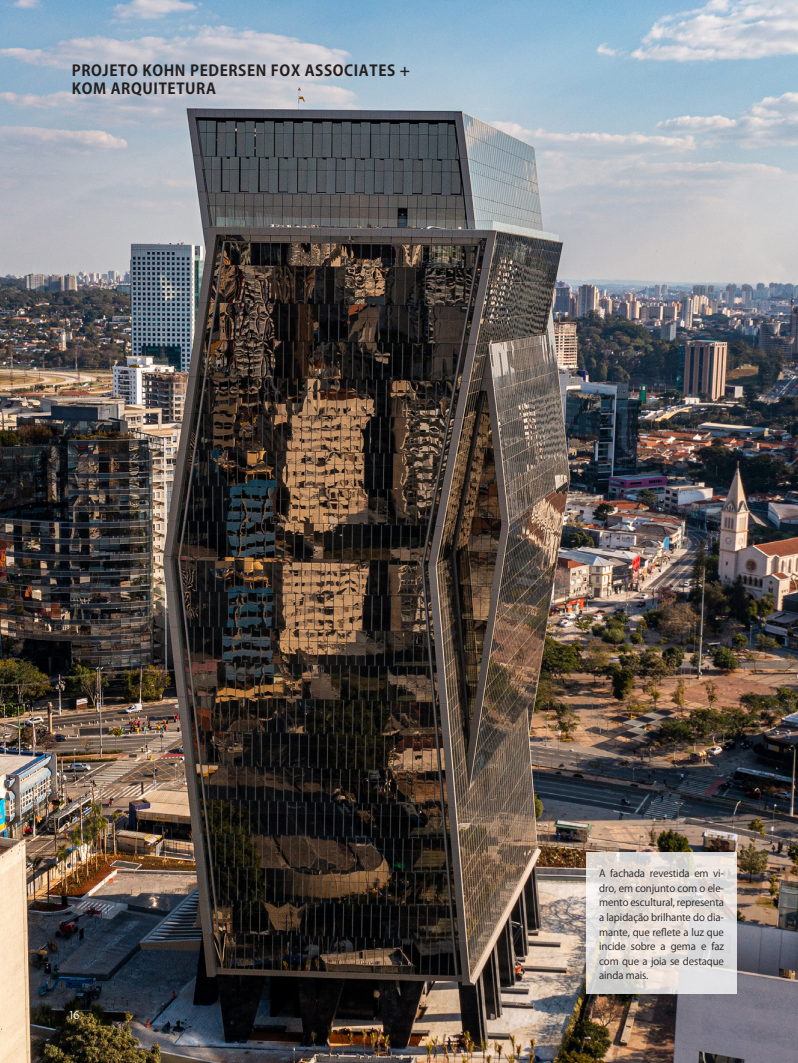
<style>
.page{position:relative;width:798px;height:1063px;background:#fff}
.page>*{position:absolute;margin:0;border:0;box-sizing:border-box;transform-origin:0 0}
.t1{font:700 15px/18px "Koz Go Std";letter-spacing:.04em;color:#231f20}
.t2{font:10.75px "Koz Go Pr 6 N";color:#fff}
.t3{font:10px/14.6px "Koz Go Std";letter-spacing:-.01em;color:#231f20;text-align:justify}
</style>
<div class="page">
<img style="left:0;top:0;width:797px;height:1063px">
<svg style="left:586px;top:852px;width:150px;height:141px;background:#e1dcd8"></svg>
<p class="t1" style="left:72px;top:63px;width:339px">PROJETO KOHN PEDERSEN FOX ASSOCIATES +<br>KOM ARQUITETURA</p>
<p class="t2" style="left:68px;top:1009px;width:12px">16</p>
<p class="t3" style="left:599px;top:866px;width:126px">A fachada revestida em vi&shy;dro, em conjunto com o ele&shy;mento escultural, representa a lapidação brilhante do dia&shy;mante, que reflete a luz que incide sobre a gema e faz com que a joia se destaque ainda mais.</p>
</div>
